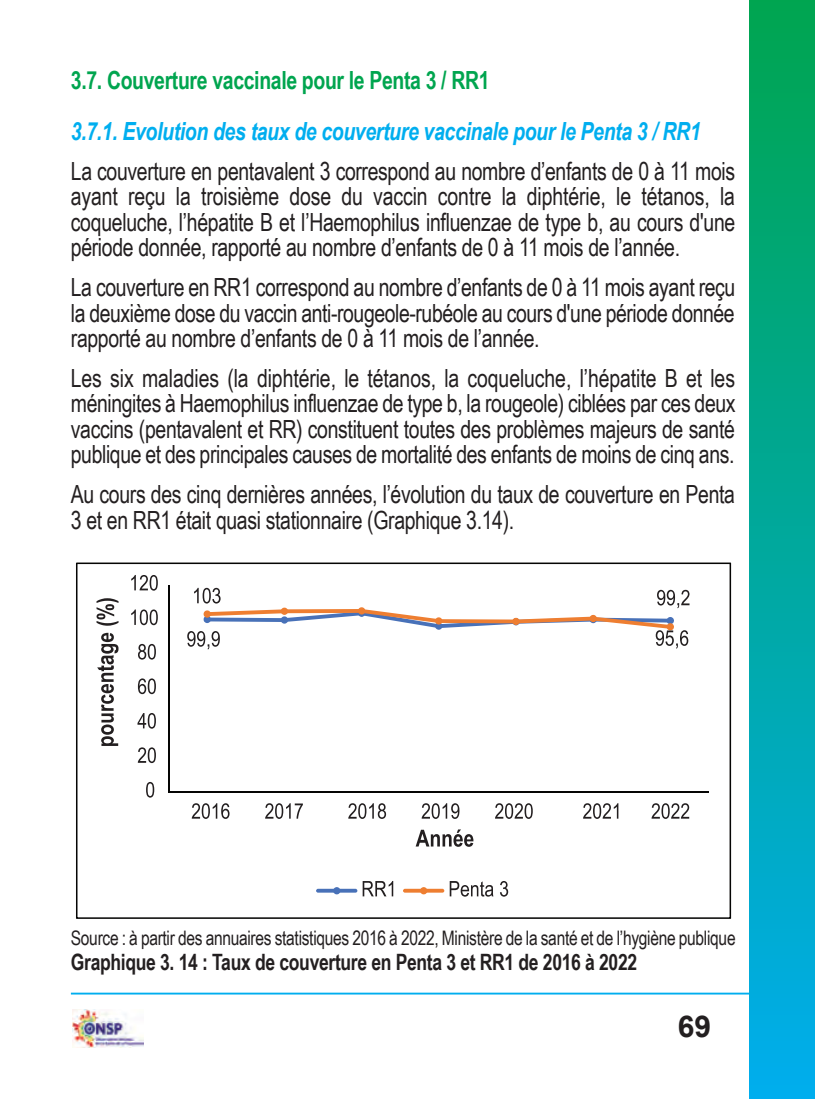
<style>
.page{position:relative;width:815px;height:1099px;background:#fff}
.page>*{position:absolute;margin:0;border:0;box-sizing:border-box;transform-origin:0 0}
.t1{font:700 30px "Arial";color:#231f20}
.t2{font:25px/25.5px "Arial Narrow";letter-spacing:-.015em;color:#231f20;text-align:justify;scale:.95 1}
.t3{font:italic 700 25px "Arial Narrow";letter-spacing:-.015em;color:#00aeef;scale:.95 1}
.t4{font:700 25px "Arial Narrow";letter-spacing:-.015em;color:#00a54f;scale:.95 1}
.t5{font:700 22.5px "Arial Narrow";letter-spacing:-.015em;color:#231f20;scale:.95 1}
.t6{font:20px "Arial Narrow";letter-spacing:-.015em;color:#231f20;scale:.95 1}
</style>
<div class="page">
<hr style="left:71px;top:992px;width:684px;height:2px;background:#00aeef">
<div style="left:749px;top:0;width:65px;height:1098px;background:linear-gradient(to bottom,#00a54f,#00adec)"></div>
<img style="left:73px;top:1009px;width:71px;height:38px">
<svg style="left:76px;top:562px;width:655px;height:356px"></svg>
<p class="t4" style="left:71px;top:66px;width:442px">3.7. couverture vaccinale pour le Penta 3 / rr1</p>
<p class="t3" style="left:71px;top:117px;width:665px">3.7.1. Evolution des taux de couverture vaccinale pour le Penta 3 / RR1</p>
<p class="t2" style="left:71px;top:158px;width:701px">La couverture en pentavalent 3 correspond au nombre d’enfants de 0 à 11 mois ayant reçu la troisième dose du vaccin contre la diphtérie, le tétanos, la coqueluche, l’hépatite B et l’Haemophilus influenzae de type b, au cours d'une période donnée, rapporté au nombre d’enfants de 0 à 11 mois de l’année.</p>
<p class="t2" style="left:71px;top:274px;width:701px">La couverture en RR1 correspond au nombre d’enfants de 0 à 11 mois ayant reçu la deuxième dose du vaccin anti-rougeole-rubéole au cours d'une période donnée rapporté au nombre d’enfants de 0 à 11 mois de l’année.</p>
<p class="t2" style="left:71px;top:365px;width:701px">Les six maladies (la diphtérie, le tétanos, la coqueluche, l’hépatite B et les méningites à Haemophilus influenzae de type b, la rougeole) ciblées par ces deux vaccins (pentavalent et RR) constituent toutes des problèmes majeurs de santé publique et des principales causes de mortalité des enfants de moins de cinq ans.</p>
<p class="t2" style="left:71px;top:481px;width:701px">Au cours des cinq dernières années, l’évolution du taux de couverture en Penta<br>3 et en RR1 était quasi stationnaire (Graphique 3.14).</p>
<p class="t6" style="left:71px;top:925px;width:701px">Source : à partir des annuaires statistiques 2016 à 2022, Ministère de la santé et de l’hygiène publique</p>
<p class="t5" style="left:71px;top:949px;width:598px">Graphique 3. 14 : taux de couverture en Penta 3 et rr1 de 2016 à 2022</p>
<p class="t1" style="left:678px;top:1009px;width:35px">69</p>
</div>
